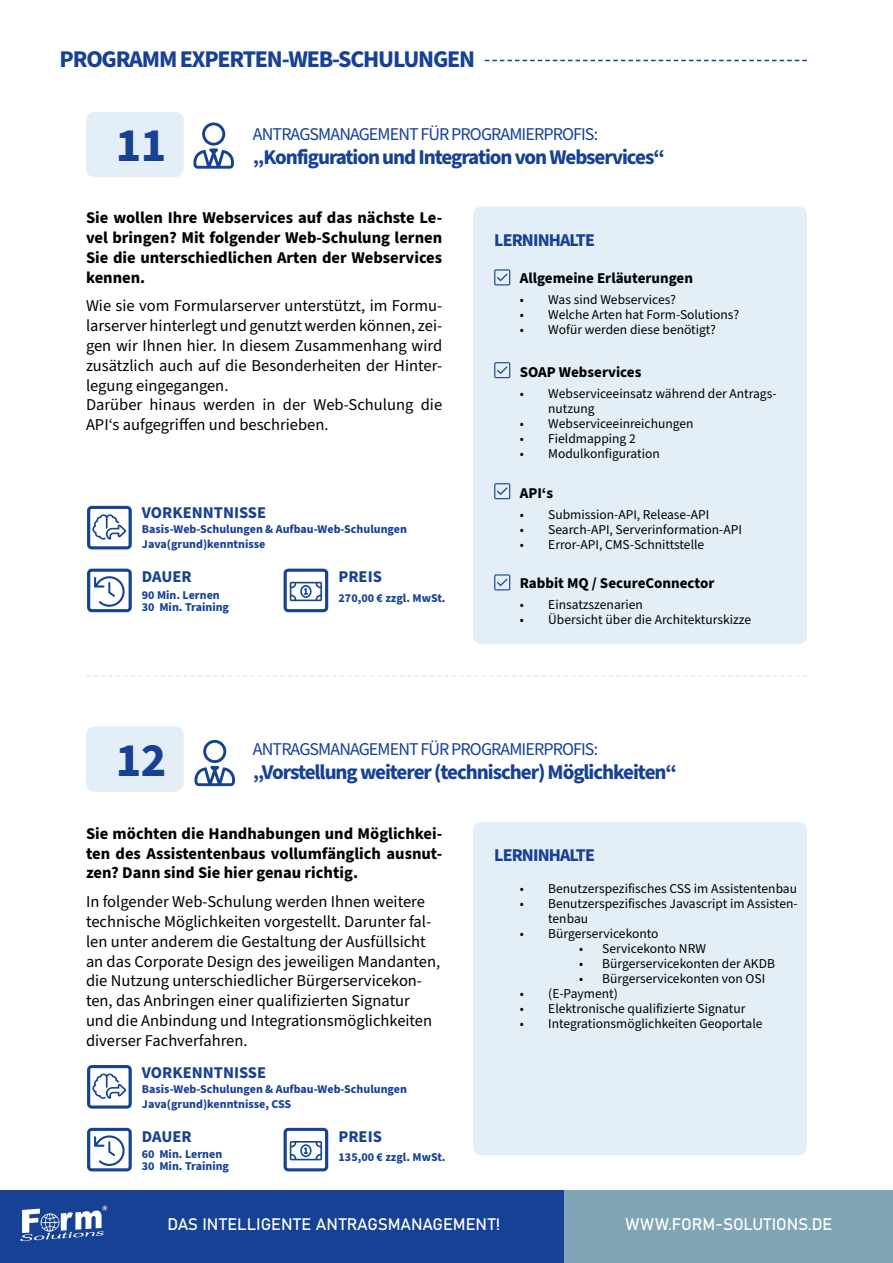
<style>
.page{position:relative;width:893px;height:1263px;background:#fff}
.page>*{position:absolute;margin:0;border:0;box-sizing:border-box;transform-origin:0 0}
.t1{font:700 48px "Source Sans Pro";color:#164194}
.t2{font:700 24px "Source Sans Pro";letter-spacing:-.05em;color:#164194}
.t3{font:700 21px "Source Sans Pro";letter-spacing:-.05em;color:#164194}
.t4{font:18px "Source Sans Pro";letter-spacing:-.05em;color:#164194}
.t5{font:700 18px "Source Sans Pro";letter-spacing:-.05em;color:#164194}
.t6{font:16.5px/19.8px "Source Sans Pro";color:#000}
.t7{font:700 16.5px/19.8px "Source Sans Pro";color:#000;text-align:justify}
.t8{font:16.5px "Bahnschrift";color:#fff}
.t9{font:700 16.5px "Source Sans Pro";color:#164194}
.t10{font:700 15px "Source Sans Pro";color:#000}
.t11{font:13.5px/15px "Source Sans Pro";color:#000}
.t12{font:700 12px/15px "Source Sans Pro";color:#164194}
</style>
<div class="page">
<div style="left:0;top:1191px;width:565px;height:72px;background:#164194"></div>
<div style="left:565px;top:1191px;width:328px;height:72px;background:#80a6b6"></div>
<svg style="left:20px;top:1205px;width:87px;height:36px"></svg>
<div style="left:473px;top:206px;width:334px;height:438px;background:#e3eef7;border-radius:9px"></div>
<div style="left:473px;top:822px;width:334px;height:333px;background:#e3eef7;border-radius:9px"></div>
<svg style="left:485px;top:60px;width:322px;height:1px"></svg>
<div style="left:86px;top:112px;width:98px;height:65px;background:#e3eef7;border-radius:9px"></div>
<svg style="left:87px;top:506px;width:45px;height:43px"></svg>
<svg style="left:87px;top:569px;width:45px;height:43px"></svg>
<svg style="left:284px;top:569px;width:44px;height:43px"></svg>
<svg style="left:494px;top:269px;width:16px;height:16px"></svg>
<div style="left:86px;top:726px;width:98px;height:66px;background:#e3eef7;border-radius:9px"></div>
<svg style="left:86px;top:675px;width:721px;height:2px"></svg>
<svg style="left:87px;top:1065px;width:45px;height:43px"></svg>
<svg style="left:87px;top:1128px;width:45px;height:43px"></svg>
<svg style="left:284px;top:1128px;width:44px;height:43px"></svg>
<svg style="left:193px;top:122px;width:41px;height:47px"></svg>
<svg style="left:195px;top:740px;width:40px;height:46px"></svg>
<svg style="left:494px;top:362px;width:16px;height:16px"></svg>
<svg style="left:494px;top:483px;width:16px;height:16px"></svg>
<svg style="left:494px;top:574px;width:16px;height:16px"></svg>
<h2 class="t2" style="left:60px;top:43px;width:417px">PROGRAMM EXPERTEN-WEB-SCHULUNGEN</h2>
<h1 class="t1" style="left:116px;top:113px;width:52px">11</h1>
<p class="t4" style="left:253px;top:122px;width:347px">ANTRAGSMANAGEMENT FÜR PROGRAMIERPROFIS:</p>
<p class="t3" style="left:253px;top:143px;width:413px">„Konfiguration und Integration von Webservices“</p>
<p class="t7" style="left:86px;top:208px;width:358px">Sie wollen Ihre Webservices auf das nächste Le&shy;vel bringen? Mit folgender Web-Schulung lernen Sie die unterschiedlichen Arten der Webservices kennen.</p>
<p class="t6" style="left:86px;top:296px;width:358px">Wie sie vom Formularserver unterstützt, im Formu&shy;larserver hinterlegt und genutzt werden können, zei&shy;gen wir Ihnen hier. In diesem Zusammenhang wird zusätzlich auch auf die Besonderheiten der Hinter&shy;legung eingegangen.<br>Darüber hinaus werden in der Web-Schulung die API‘s aufgegriffen und beschrieben.</p>
<p class="t9" style="left:142px;top:502px;width:126px">VORKENNTNISSE</p>
<p class="t12" style="left:142px;top:522px;width:267px">Basis-Web-Schulungen &amp; Aufbau-Web-Schulungen<br>Java(grund)kenntnisse</p>
<p class="t9" style="left:142px;top:566px;width:51px">DAUER</p>
<p class="t12" style="left:142px;top:589px;width:89px;line-height:12px">90 Min. Lernen<br>30 Min. Training</p>
<p class="t9" style="left:339px;top:566px;width:45px">PREIS</p>
<p class="t12" style="left:339px;top:591px;width:109px">270,00 € zzgl. MwSt.</p>
<p class="t5" style="left:494px;top:227px;width:102px">LERNINHALTE</p>
<p class="t10" style="left:520px;top:268px;width:175px">Allgemeine Erläuterungen</p>
<p class="t11" style="left:520px;top:293px;width:158px">• Was sind Webservices?</p>
<p class="t11" style="left:520px;top:308px;width:221px">• Welche Arten hat Form-Solutions?</p>
<p class="t11" style="left:520px;top:323px;width:198px">• Wofür werden diese benötigt?</p>
<p class="t10" style="left:520px;top:362px;width:123px">SOAP Webservices</p>
<p class="t11" style="left:548px;top:386px;width:230px;text-indent:-28px">• Webserviceeinsatz während der Antrags&shy;nutzung</p>
<p class="t11" style="left:520px;top:416px;width:175px">• Webserviceeinreichungen</p>
<p class="t11" style="left:520px;top:431px;width:118px">• Fieldmapping 2</p>
<p class="t11" style="left:520px;top:446px;width:142px">• Modulkonfiguration</p>
<p class="t10" style="left:520px;top:482px;width:35px">API‘s</p>
<p class="t11" style="left:520px;top:507px;width:191px">• Submission-API, Release-API</p>
<p class="t11" style="left:520px;top:522px;width:224px">• Search-API, Serverinformation-API</p>
<p class="t11" style="left:520px;top:537px;width:186px">• Error-API, CMS-Schnittstelle</p>
<p class="t10" style="left:520px;top:573px;width:196px">Rabbit MQ / SecureConnector</p>
<p class="t11" style="left:520px;top:598px;width:125px">• Einsatzszenarien</p>
<p class="t11" style="left:520px;top:613px;width:233px">• Übersicht über die Architekturskizze</p>
<h1 class="t1" style="left:116px;top:727px;width:52px">12</h1>
<p class="t4" style="left:253px;top:737px;width:347px">ANTRAGSMANAGEMENT FÜR PROGRAMIERPROFIS:</p>
<p class="t3" style="left:253px;top:758px;width:426px">„Vorstellung weiterer (technischer) Möglichkeiten“</p>
<p class="t7" style="left:86px;top:824px;width:358px">Sie möchten die Handhabungen und Möglichkei&shy;ten des Assistentenbaus vollumfänglich ausnut&shy;zen? Dann sind Sie hier genau richtig.</p>
<p class="t6" style="left:86px;top:892px;width:356px">In folgender Web-Schulung werden Ihnen weitere technische Möglichkeiten vorgestellt. Darunter fal&shy;len unter anderem die Gestaltung der Ausfüllsicht an das Corporate Design des jeweiligen Mandanten, die Nutzung unterschiedlicher Bürgerservicekon&shy;ten, das Anbringen einer qualifizierten Signatur und die Anbindung und Integrationsmöglichkeiten diverser Fachverfahren.</p>
<p class="t9" style="left:142px;top:1061px;width:126px">VORKENNTNISSE</p>
<p class="t12" style="left:142px;top:1081px;width:267px">Basis-Web-Schulungen &amp; Aufbau-Web-Schulungen<br>Java(grund)kenntnisse, CSS</p>
<p class="t9" style="left:142px;top:1125px;width:51px">DAUER</p>
<p class="t12" style="left:142px;top:1148px;width:89px;line-height:12px">60 Min. Lernen<br>30 Min. Training</p>
<p class="t9" style="left:339px;top:1125px;width:45px">PREIS</p>
<p class="t12" style="left:339px;top:1150px;width:109px">135,00 € zzgl. MwSt.</p>
<p class="t5" style="left:494px;top:843px;width:102px">LERNINHALTE</p>
<p class="t11" style="left:520px;top:881px;width:279px">• Benutzerspezifisches CSS im Assistentenbau</p>
<p class="t11" style="left:548px;top:896px;width:251px;text-indent:-28px">• Benutzerspezifisches Javascript im Assisten&shy;tenbau</p>
<p class="t11" style="left:520px;top:926px;width:140px">• Bürgerservicekonto</p>
<p class="t11" style="left:579px;top:941px;width:128px">• Servicekonto NRW</p>
<p class="t11" style="left:579px;top:956px;width:197px">• Bürgerservicekonten der AKDB</p>
<p class="t11" style="left:579px;top:971px;width:188px">• Bürgerservicekonten von OSI</p>
<p class="t11" style="left:520px;top:986px;width:100px">• (E-Payment)</p>
<p class="t11" style="left:520px;top:1001px;width:227px">• Elektronische qualifizierte Signatur</p>
<p class="t11" style="left:520px;top:1016px;width:244px">• Integrationsmöglichkeiten Geoportale</p>
<p class="t8" style="left:167px;top:1212px;width:334px">DAS INTELLIGENTE ANTRAGSMANAGEMENT!</p>
<p class="t8" style="left:625px;top:1212px;width:208px">WWW.FORM-SOLUTIONS.DE</p>
</div>
